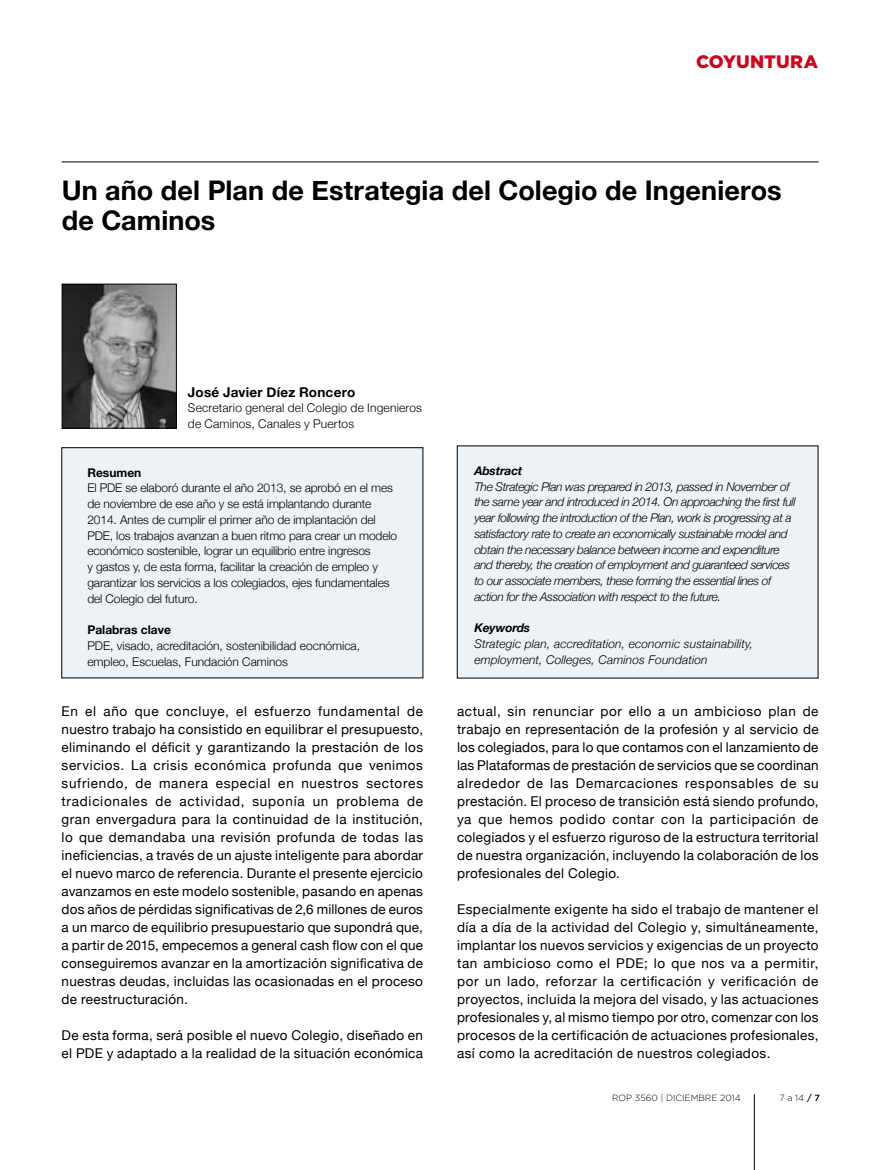
<style>
.page{position:relative;width:893px;height:1170px;background:#fff}
.page>*{position:absolute;margin:0;border:0;box-sizing:border-box;transform-origin:0 0}
.t1{font:700 27px/30px "Helvetica Neue";letter-spacing:.005em;color:#000}
.t2{font:900 18px "Gotham";letter-spacing:.005em;color:#cd071e}
.t3{font:13.5px/18px "Helvetica Neue";letter-spacing:.02em;color:#000;text-align:justify}
.t4{font:700 13.5px "Helvetica Neue";letter-spacing:.015em;color:#000}
.t5{font:300 12px/15.8px "Helvetica Neue";letter-spacing:-.01em;color:#000}
.t6{font:italic 300 12px/15.8px "Helvetica Neue";letter-spacing:-.03em;color:#000}
.t7{font:italic 300 12px/15.8px "Helvetica Neue";letter-spacing:.01em;color:#000}
.t8{font:300 12px/15.8px "Helvetica Neue";letter-spacing:.015em;color:#000}
.t9{font:700 12px "Helvetica Neue";color:#000}
.t10{font:italic 700 12px "Helvetica Neue";letter-spacing:-.01em;color:#000}
.t11{font:300 9px "Gotham";color:#000}
.s1{font-weight:500}
</style>
<div class="page">
<hr style="left:754px;top:1094px;width:1px;height:75px;background:#000">
<div style="left:62px;top:447px;width:361px;height:231px;background:#ecf2f5"></div>
<div style="left:62px;top:447px;width:361px;height:231px;border:1px solid #000"></div>
<img style="left:64px;top:286px;width:111px;height:140px">
<div style="left:62px;top:284px;width:115px;height:144px;border:1px solid #000"></div>
<div style="left:457px;top:446px;width:361px;height:232px;background:#ecf2f5"></div>
<hr style="left:62px;top:162px;width:757px;height:1px;background:#000">
<h2 class="t2" style="left:696px;top:50px;width:123px">COYUNTURA</h2>
<h1 class="t1" style="left:62px;top:175px;width:721px">Un año del Plan de Estrategia del Colegio de Ingenieros de Caminos</h1>
<p class="t4" style="left:188px;top:383px;width:169px">José Javier Díez Roncero</p>
<p class="t8" style="left:188px;top:400px;width:236px">Secretario general del Colegio de Ingenieros de Caminos, Canales y Puertos</p>
<p class="t9" style="left:87px;top:465px;width:55px">Resumen</p>
<p class="t5" style="left:87px;top:480px;width:311px">El PDE se elaboró durante el año 2013, se aprobó en el mes de noviembre de ese año y se está implantando durante 2014. Antes de cumplir el primer año de implantación del PDE, los trabajos avanzan a buen ritmo para crear un modelo económico sostenible, lograr un equilibrio entre ingresos<br>y gastos y, de esta forma, facilitar la creación de empleo y garantizar los servicios a los colegiados, ejes fundamentales del Colegio del futuro.</p>
<p class="t9" style="left:87px;top:622px;width:85px">Palabras clave</p>
<p class="t5" style="left:87px;top:637px;width:274px">PDE, visado, acreditación, sostenibilidad eocnómica, empleo, Escuelas, Fundación Caminos</p>
<p class="t3" style="left:62px;top:702px;width:363px">En el año que concluye, el esfuerzo fundamental de nuestro trabajo ha consistido en equilibrar el presupuesto, eliminando el déficit y garantizando la prestación de los servicios. La crisis económica profunda que venimos sufriendo, de manera especial en nuestros sectores tradicionales de actividad, suponía un problema de gran envergadura para la continuidad de la institución, lo que demandaba una revisión profunda de todas las ineficiencias, a través de un ajuste inteligente para abordar el nuevo marco de referencia. Durante el presente ejercicio avanzamos en este modelo sostenible, pasando en apenas dos años de pérdidas significativas de 2,6 millones de euros a un marco de equilibrio presupuestario que supondrá que, a partir de 2015, empecemos a general cash flow con el que conseguiremos avanzar en la amortización significativa de nuestras deudas, incluidas las ocasionadas en el proceso de reestructuración.</p>
<p class="t3" style="left:62px;top:1026px;width:363px">De esta forma, será posible el nuevo Colegio, diseñado en el PDE y adaptado a la realidad de la situación económica</p>
<p class="t10" style="left:474px;top:463px;width:50px">Abstract</p>
<p class="t6" style="left:474px;top:478px;width:323px">The Strategic Plan was prepared in 2013, passed in November of the same year and introduced in 2014. On approaching the first full year following the introduction of the Plan, work is progressing at a satisfactory rate to create an economically sustainable model and obtain the necessary balance between income and expenditure and thereby, the creation of employment and guaranteed services to our associate members, these forming the essential lines of action for the Association with respect to the future.</p>
<p class="t10" style="left:474px;top:620px;width:57px">Keywords</p>
<p class="t7" style="left:474px;top:635px;width:280px">Strategic plan, accreditation, economic sustainability, employment, Colleges, Caminos Foundation</p>
<p class="t3" style="left:457px;top:702px;width:363px">actual, sin renunciar por ello a un ambicioso plan de trabajo en representación de la profesión y al servicio de los colegiados, para lo que contamos con el lanzamiento de las Plataformas de prestación de servicios que se coordinan alrededor de las Demarcaciones responsables de su prestación. El proceso de transición está siendo profundo, ya que hemos podido contar con la participación de colegiados y el esfuerzo riguroso de la estructura territorial de nuestra organización, incluyendo la colaboración de los profesionales del Colegio.</p>
<p class="t3" style="left:457px;top:900px;width:363px">Especialmente exigente ha sido el trabajo de mantener el día a día de la actividad del Colegio y, simultáneamente, implantar los nuevos servicios y exigencias de un proyecto tan ambicioso como el PDE; lo que nos va a permitir, por un lado, reforzar la certificación y verificación de proyectos, incluida la mejora del visado, y las actuaciones profesionales y, al mismo tiempo por otro, comenzar con los procesos de la certificación de actuaciones profesionales, así como la acreditación de nuestros colegiados.</p>
<p class="t11" style="left:612px;top:1092px;width:130px">ROP 3560 | DICIEMBRE 2014</p>
<p class="t11" style="left:779px;top:1092px;width:42px">7 a 14 <span class="s1">/ 7</span></p>
</div>
